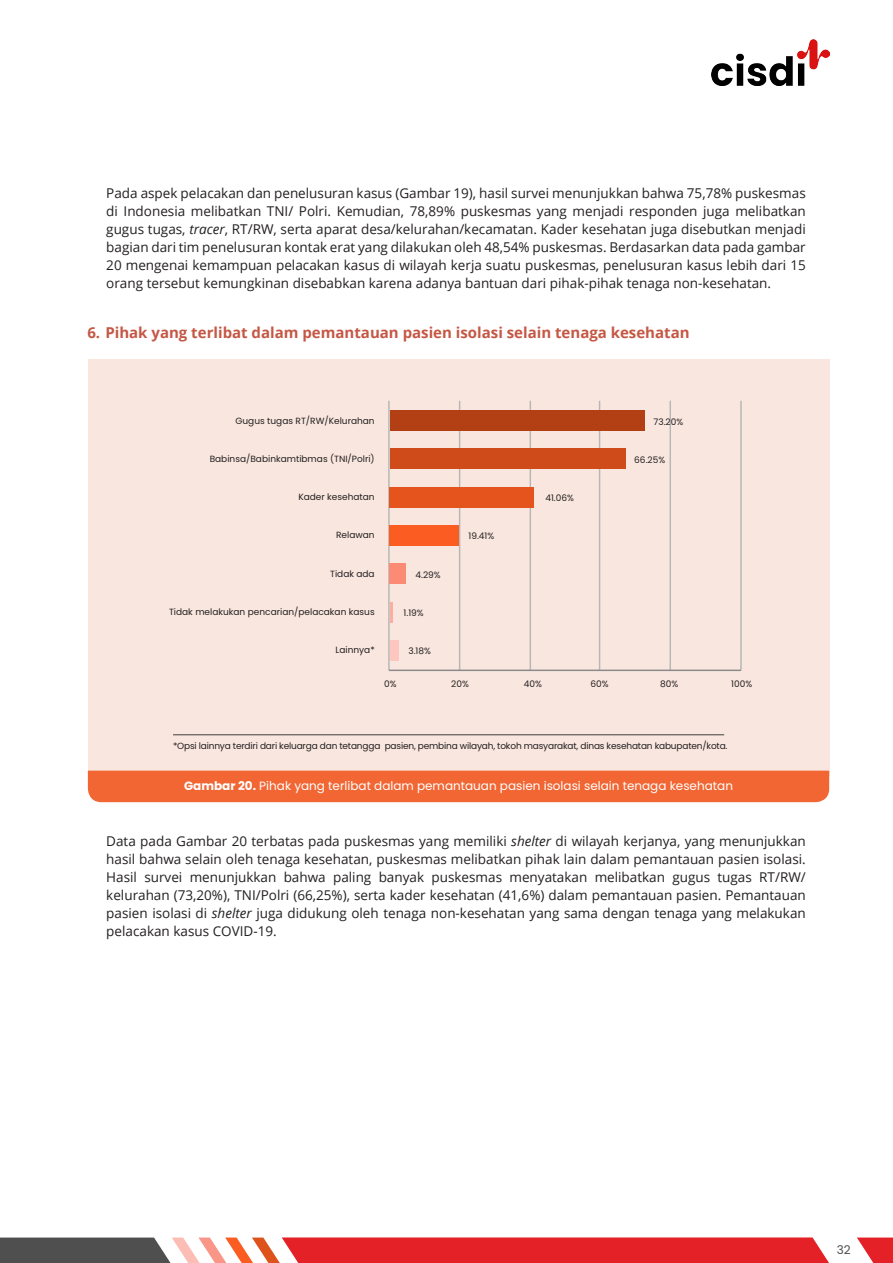
<style>
.page{position:relative;width:893px;height:1263px;background:#fff}
.page>*{position:absolute;margin:0;border:0;box-sizing:border-box;transform-origin:0 0}
.t1{font:700 15px "Open Sans";color:#c55745}
.t2{font:13.5px/18px "Open Sans";color:#231f20;text-align:justify}
.t3{font:13.2px "Calibri";letter-spacing:.05em;color:#000}
.Heading_3{font:12px "Poppins";color:#fff}
.t4{font:12px "Poppins";color:#4c4c4e}
.t5{font:9px "Poppins";color:#231f20}
.t6{font:9px "Poppins";letter-spacing:-.02em;color:#231f20}
.s1{font-style:italic}
.s2{font-weight:700}
</style>
<div class="page">
<img style="left:712px;top:39px;width:117px;height:46px">
<svg style="left:0;top:1237px;width:829px;height:26px;background:#ca4a4c"></svg>
<svg style="left:857px;top:1237px;width:36px;height:26px"></svg>
<div style="left:88px;top:360px;width:741px;height:416px;background:#f9e7df"></div>
<div style="left:88px;top:771px;width:741px;height:31px;background:#f26634"></div>
<hr style="left:173px;top:734px;width:551px;height:1px;background:#3e3e3f">
<hr style="left:388px;top:401px;width:2px;height:269px;background:#b7b7b7">
<hr style="left:459px;top:401px;width:1px;height:269px;background:#b7b7b7">
<hr style="left:530px;top:401px;width:1px;height:269px;background:#b7b7b7">
<hr style="left:599px;top:401px;width:1px;height:269px;background:#b7b7b7">
<hr style="left:669px;top:401px;width:2px;height:269px;background:#b7b7b7">
<hr style="left:740px;top:401px;width:2px;height:269px;background:#b7b7b7">
<div style="left:390px;top:410px;width:254px;height:21px;background:#b33f14"></div>
<div style="left:390px;top:449px;width:235px;height:20px;background:#cf4b19"></div>
<div style="left:390px;top:487px;width:144px;height:20px;background:#e6541d"></div>
<div style="left:390px;top:525px;width:69px;height:21px;background:#fb5c21"></div>
<div style="left:390px;top:563px;width:16px;height:21px;background:#fc8b76"></div>
<hr style="left:390px;top:602px;width:3px;height:20px;background:#fcada2">
<div style="left:390px;top:640px;width:8px;height:21px;background:#fdc7c0"></div>
<hr style="left:389px;top:670px;width:352px;height:1px;background:#898989">
<p class="t2" style="left:106px;top:184px;width:701px">Pada aspek pelacakan dan penelusuran kasus (Gambar 19), hasil survei menunjukkan bahwa 75,78% puskesmas di Indonesia melibatkan TNI/ Polri. Kemudian, 78,89% puskesmas yang menjadi responden juga melibatkan gugus tugas, <span class="s1">tracer</span>, RT/RW, serta aparat desa/kelurahan/kecamatan. Kader kesehatan juga disebutkan menjadi bagian dari tim penelusuran kontak erat yang dilakukan oleh 48,54% puskesmas. Berdasarkan data pada gambar 20 mengenai kemampuan pelacakan kasus di wilayah kerja suatu puskesmas, penelusuran kasus lebih dari 15 orang tersebut kemungkinan disebabkan karena adanya bantuan dari pihak-pihak tenaga non-kesehatan.</p>
<p class="t1" style="left:87px;top:322px;width:604px">6. Pihak yang terlibat dalam pemantauan pasien isolasi selain tenaga kesehatan</p>
<p class="t5" style="left:236px;top:415px;width:141px">Gugus tugas RT/RW/Kelurahan</p>
<p class="t5" style="left:653px;top:416px;width:31px">73.20%</p>
<p class="t5" style="left:210px;top:454px;width:167px">Babinsa/Babinkamtibmas (TNI/Polri)</p>
<p class="t5" style="left:634px;top:454px;width:32px">66.25%</p>
<p class="t5" style="left:298px;top:492px;width:78px">Kader kesehatan</p>
<p class="t5" style="left:545px;top:493px;width:30px">41.06%</p>
<p class="t5" style="left:336px;top:530px;width:40px">Relawan</p>
<p class="t5" style="left:468px;top:531px;width:27px">19.41%</p>
<p class="t5" style="left:330px;top:568px;width:46px">Tidak ada</p>
<p class="t5" style="left:416px;top:569px;width:27px">4.29%</p>
<p class="t5" style="left:169px;top:607px;width:207px">Tidak melakukan pencarian/pelacakan kasus</p>
<p class="t5" style="left:404px;top:607px;width:22px">1.19%</p>
<p class="t5" style="left:335px;top:645px;width:41px">Lainnya*</p>
<p class="t5" style="left:408px;top:646px;width:24px">3.18%</p>
<p class="t5" style="left:384px;top:678px;width:14px">0%</p>
<p class="t5" style="left:451px;top:678px;width:19px">20%</p>
<p class="t5" style="left:524px;top:678px;width:20px">40%</p>
<p class="t5" style="left:590px;top:678px;width:20px">60%</p>
<p class="t5" style="left:660px;top:678px;width:20px">80%</p>
<p class="t5" style="left:731px;top:678px;width:23px">100%</p>
<p class="t3" style="left:381px;top:678px;width:18px">0%</p>
<p class="t3" style="left:448px;top:678px;width:24px">20%</p>
<p class="t3" style="left:518px;top:678px;width:24px">40%</p>
<p class="t3" style="left:588px;top:678px;width:24px">60%</p>
<p class="t3" style="left:659px;top:678px;width:24px">80%</p>
<p class="t3" style="left:726px;top:678px;width:32px">100%</p>
<p class="t6" style="left:173px;top:741px;width:556px">*Opsi lainnya terdiri dari keluarga dan tetangga pasien, pembina wilayah, tokoh masyarakat, dinas kesehatan kabupaten/kota.</p>
<p class="Heading_3" style="left:184px;top:778px;width:550px"><span class="s2">Gambar 20.</span> Pihak yang terlibat dalam pemantauan pasien isolasi selain tenaga kesehatan</p>
<p class="t2" style="left:106px;top:832px;width:701px">Data pada Gambar 20 terbatas pada puskesmas yang memiliki <span class="s1">shelter</span> di wilayah kerjanya, yang menunjukkan hasil bahwa selain oleh tenaga kesehatan, puskesmas melibatkan pihak lain dalam pemantauan pasien isolasi.<br>Hasil survei menunjukkan bahwa paling banyak puskesmas menyatakan melibatkan gugus tugas RT/RW/ kelurahan (73,20%), TNI/Polri (66,25%), serta kader kesehatan (41,6%) dalam pemantauan pasien. Pemantauan pasien isolasi di <span class="s1">shelter</span> juga didukung oleh tenaga non-kesehatan yang sama dengan tenaga yang melakukan pelacakan kasus COVID-19.</p>
<p class="t4" style="left:837px;top:1243px;width:15px">32</p>
</div>
